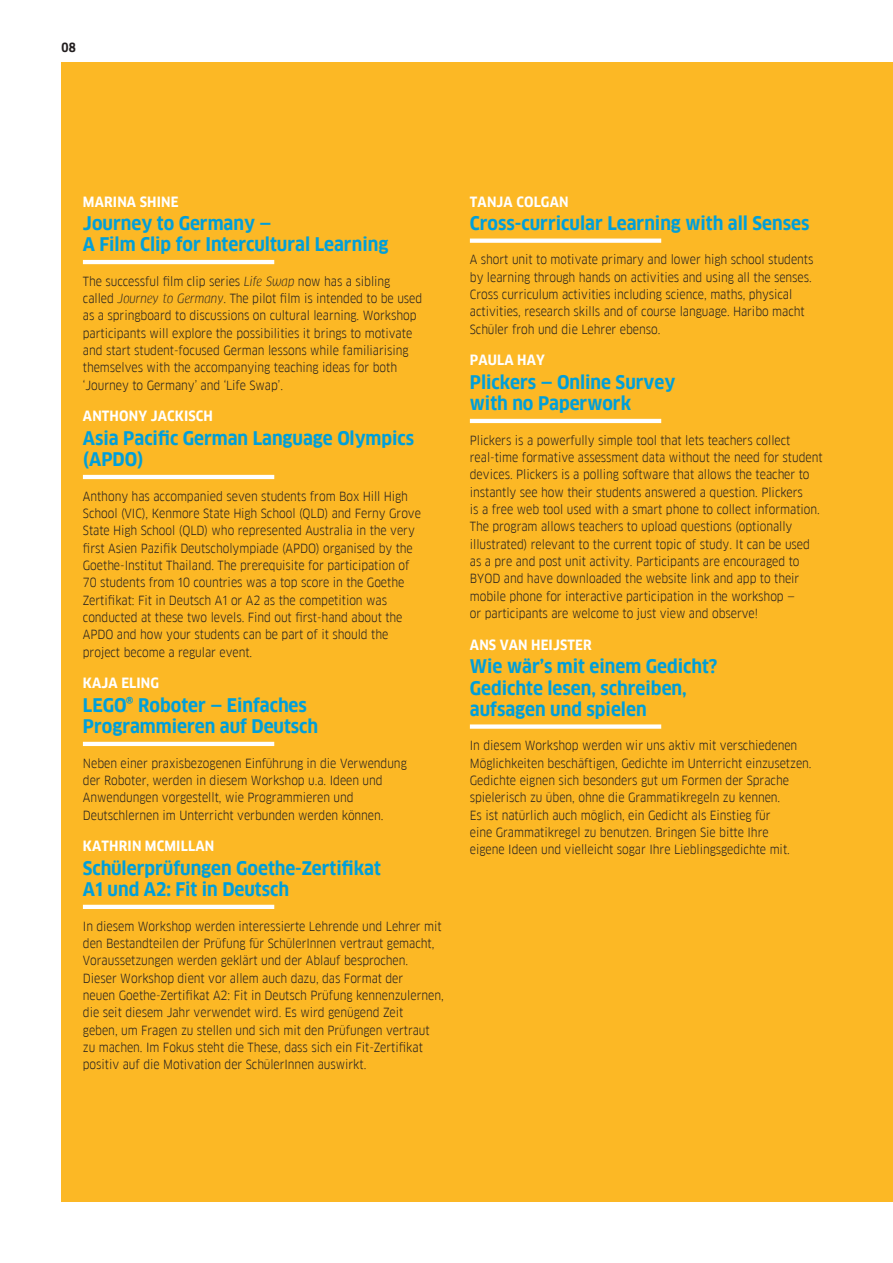
<style>
.page{position:relative;width:893px;height:1263px;background:#fff}
.page>*{position:absolute;margin:0;border:0;box-sizing:border-box;transform-origin:0 0}
.t1{font:700 18.3px/21.3px "Goethe FF Clan";color:#009fda}
.t2{font:700 13.8px "Goethe FF Clan";letter-spacing:.01em;color:#fff}
.t3{font:12.3px/17.4px "Goethe FF Clan";letter-spacing:-.005em;color:#231f20}
.t4{font:700 12.3px "Goethe FF Clan";color:#231f20}
.s1{font-style:italic}
</style>
<div class="page">
<div style="left:62px;top:62px;width:831px;height:1139px;background:#fcb825"></div>
<hr style="left:83px;top:260px;width:191px;height:4px;background:#fff">
<hr style="left:83px;top:475px;width:191px;height:4px;background:#fff">
<hr style="left:83px;top:742px;width:191px;height:4px;background:#fff">
<hr style="left:83px;top:905px;width:191px;height:4px;background:#fff">
<svg style="left:470px;top:239px;width:191px;height:4px"></svg>
<hr style="left:470px;top:419px;width:191px;height:4px;background:#fff">
<div style="left:470px;top:724px;width:191px;height:5px;background:#fff"></div>
<p class="t4" style="left:62px;top:41px;width:16px">08</p>
<p class="t2" style="left:83px;top:193px;width:97px">MARINA SHINE</p>
<h1 class="t1" style="left:83px;top:213px;width:307px">Journey to Germany —<br>A Film Clip for Intercultural Learning</h1>
<p class="t3" style="left:83px;top:272px;width:341px">The successful film clip series <span class="s1">Life Swap</span> now has a sibling called <span class="s1">Journey to Germany</span>. The pilot film is intended to be used as a springboard to discussions on cultural learning. Workshop participants will explore the possibilities it brings to motivate and start student-focused German lessons while familiarising themselves with the accompanying teaching ideas for both ‘Journey to Germany’ and ‘Life Swap’.</p>
<p class="t2" style="left:83px;top:408px;width:131px">ANTHONY JACKISCH</p>
<h1 class="t1" style="left:83px;top:428px;width:333px">Asia Pacific German Language Olympics (APDO)</h1>
<p class="t3" style="left:83px;top:487px;width:340px">Anthony has accompanied seven students from Box Hill High School (VIC), Kenmore State High School (QLD) and Ferny Grove State High School (QLD) who represented Australia in the very first Asien Pazifik Deutscholympiade (APDO) organised by the Goethe-Institut Thailand. The prerequisite for participation of 70 students from 10 countries was a top score in the Goethe Zertifikat: Fit in Deutsch A1 or A2 as the competition was conducted at these two levels. Find out first-hand about the APDO and how your students can be part of it should the project become a regular event.</p>
<p class="t2" style="left:83px;top:675px;width:78px">KAJA ELING</p>
<h1 class="t1" style="left:83px;top:695px;width:237px">LEGO® Roboter — Einfaches<br>Programmieren auf Deutsch</h1>
<p class="t3" style="left:83px;top:754px;width:325px">Neben einer praxisbezogenen Einführung in die Verwendung der Roboter, werden in diesem Workshop u.a. Ideen und Anwendungen vorgestellt, wie Programmieren und Deutschlernen im Unterricht verbunden werden können.</p>
<p class="t2" style="left:83px;top:838px;width:133px">KATHRIN MCMILLAN</p>
<h1 class="t1" style="left:83px;top:858px;width:299px">Schülerprüfungen Goethe-Zertifikat<br>A1 und A2: Fit in Deutsch</h1>
<p class="t3" style="left:83px;top:917px;width:362px">In diesem Workshop werden interessierte Lehrende und Lehrer mit den Bestandteilen der Prüfung für SchülerInnen vertraut gemacht, Voraussetzungen werden geklärt und der Ablauf besprochen.<br>Dieser Workshop dient vor allem auch dazu, das Format der<br>neuen Goethe-Zertifikat A2: Fit in Deutsch Prüfung kennenzulernen, die seit diesem Jahr verwendet wird. Es wird genügend Zeit<br>geben, um Fragen zu stellen und sich mit den Prüfungen vertraut zu machen. Im Fokus steht die These, dass sich ein Fit-Zertifikat positiv auf die Motivation der SchülerInnen auswirkt.</p>
<p class="t2" style="left:470px;top:193px;width:100px">TANJA COLGAN</p>
<h1 class="t1" style="left:470px;top:213px;width:341px">Cross-curricular Learning with all Senses</h1>
<p class="t3" style="left:470px;top:251px;width:345px">A short unit to motivate primary and lower high school students by learning through hands on activities and using all the senses.<br>Cross curriculum activities including science, maths, physical activities, research skills and of course language. Haribo macht Schüler froh und die Lehrer ebenso.</p>
<p class="t2" style="left:470px;top:352px;width:77px">PAULA HAY</p>
<h1 class="t1" style="left:470px;top:372px;width:207px">Plickers — Online Survey with no Paperwork</h1>
<p class="t3" style="left:470px;top:431px;width:354px">Plickers is a powerfully simple tool that lets teachers collect real-time formative assessment data without the need for student devices. Plickers is a polling software that allows the teacher to instantly see how their students answered a question. Plickers<br>is a free web tool used with a smart phone to collect information.<br>The program allows teachers to upload questions (optionally illustrated) relevant to the current topic of study. It can be used as a pre and post unit activity. Participants are encouraged to BYOD and have downloaded the website link and app to their mobile phone for interactive participation in the workshop —<br>or participants are welcome to just view and observe!</p>
<p class="t2" style="left:470px;top:637px;width:123px">ANS VAN HEIJSTER</p>
<h1 class="t1" style="left:470px;top:656px;width:249px">Wie wär’s mit einem Gedicht?<br>Gedichte lesen, schreiben, aufsagen und spielen</h1>
<p class="t3" style="left:470px;top:737px;width:343px">In diesem Workshop werden wir uns aktiv mit verschiedenen Möglichkeiten beschäftigen, Gedichte im Unterricht einzusetzen.<br>Gedichte eignen sich besonders gut um Formen der Sprache spielerisch zu üben, ohne die Grammatikregeln zu kennen.<br>Es ist natürlich auch möglich, ein Gedicht als Einstieg für<br>eine Grammatikregel zu benutzen. Bringen Sie bitte Ihre<br>eigene Ideen und vielleicht sogar Ihre Lieblingsgedichte mit.</p>
</div>
